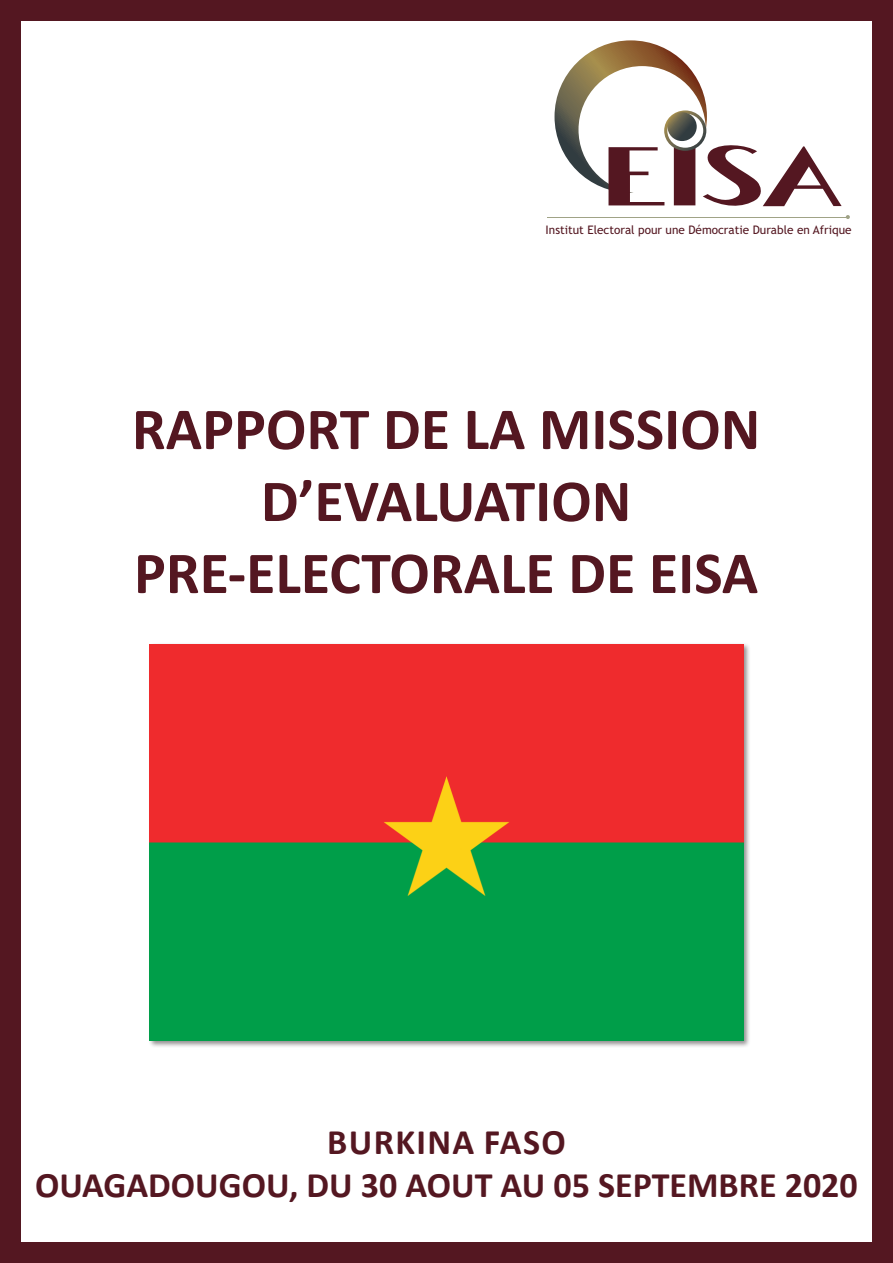
<style>
.page{position:relative;width:893px;height:1263px;background:#541721}
.page>*{position:absolute;margin:0;border:0;box-sizing:border-box;transform-origin:0 0}
.t1{font:700 60px/72px "Calibri";color:#541721;text-align:center}
.t2{font:700 36px "Calibri";color:#541721}
.t3{font:700 36px "Calibri";letter-spacing:.04em;color:#541721}
.t4{font:11.7px "Trebuchet MS";color:#541721}
</style>
<div class="page">
<div style="left:21px;top:21px;width:851px;height:1221px;background:#fff"></div>
<div style="left:148px;top:643px;width:603px;height:405px;background:#231f20;opacity:.5"></div>
<img style="left:149px;top:644px;width:594px;height:396px">
<hr style="left:547px;top:217px;width:299px;height:1px;background:#a0a386">
<svg style="left:846px;top:215px;width:4px;height:4px"></svg>
<svg style="left:554px;top:40px;width:288px;height:167px"></svg>
<p class="t4" style="left:546px;top:223px;width:307px">Institut Electoral pour une Démocratie Durable en Afrique</p>
<p class="t1" style="left:132px;top:392px;width:630px">RAPPORT DE LA MISSION<br>D’EVALUATION</p>
<p class="t1" style="left:134px;top:536px;width:626px">PRE-ELECTORALE DE EISA</p>
<p class="t3" style="left:327px;top:1116px;width:240px">BURKINA FASO</p>
<p class="t2" style="left:35px;top:1159px;width:824px">OUAGADOUGOU, DU 30 AOUT AU 05 SEPTEMBRE 2020</p>
</div>
